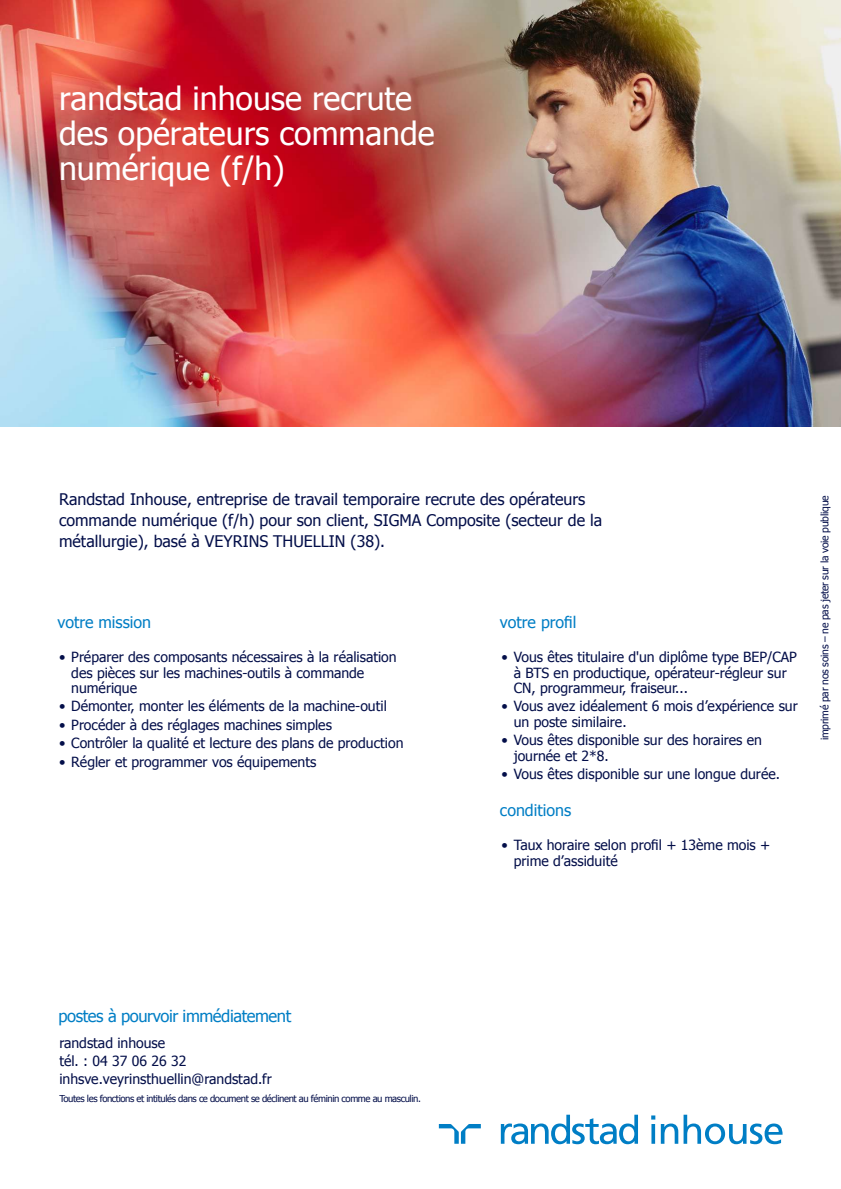
<style>
.page{position:relative;width:841px;height:1189px;background:#fff}
.page>*{position:absolute;margin:0;border:0;box-sizing:border-box;transform-origin:0 0}
.t1{font:32px/35px "PF0 Tahoma";color:#fff}
.t2{font:16.5px "Tahoma";letter-spacing:-.025em;color:#007ec5}
.t3{font:16px/21px "PF0 Tahoma";color:#030e49}
.t4{font:16px "Tahoma";color:#007ec5}
.t5{font:14px/15.4px "Tahoma";color:#030e49}
.t6{font:10.3px "Tahoma";letter-spacing:-.025em;color:#030e49}
.t7{font:9.5px "Tahoma";letter-spacing:-.04em;color:#030e49}
</style>
<div class="page">
<img style="left:0;top:0;width:840px;height:1145px">
<h1 class="t1" style="left:59px;top:84px;width:377px">randstad inhouse recrute des opérateurs commande numérique (f/h)</h1>
<p class="t3" style="left:59px;top:489px;width:544px">Randstad Inhouse, entreprise de travail temporaire recrute des opérateurs commande numérique (f/h) pour son client, SIGMA Composite (secteur de la métallurgie), basé à VEYRINS THUELLIN (38).</p>
<p class="t4" style="left:57px;top:615px;width:95px">votre mission</p>
<p class="t5" style="left:71px;top:650px;width:327px;text-indent:-12px">• Préparer des composants nécessaires à la réalisation des pièces sur les machines-outils à commande numérique</p>
<p class="t5" style="left:59px;top:699px;width:329px">• Démonter, monter les éléments de la machine-outil</p>
<p class="t5" style="left:59px;top:718px;width:274px">• Procéder à des réglages machines simples</p>
<p class="t5" style="left:59px;top:736px;width:346px">• Contrôler la qualité et lecture des plans de production</p>
<p class="t5" style="left:59px;top:755px;width:259px">• Régler et programmer vos équipements</p>
<p class="t4" style="left:500px;top:615px;width:78px">votre profil</p>
<p class="t5" style="left:513px;top:650px;width:284px;text-indent:-12px">• Vous êtes titulaire d'un diplôme type BEP/CAP à BTS en productique, opérateur-régleur sur<br>CN, programmeur, fraiseur...</p>
<p class="t5" style="left:513px;top:699px;width:285px;text-indent:-12px">• Vous avez idéalement 6 mois d’expérience sur un poste similaire.</p>
<p class="t5" style="left:513px;top:733px;width:250px;text-indent:-12px">• Vous êtes disponible sur des horaires en journée et 2*8.</p>
<p class="t5" style="left:501px;top:767px;width:280px">• Vous êtes disponible sur une longue durée.</p>
<p class="t4" style="left:500px;top:804px;width:73px">conditions</p>
<p class="t5" style="left:513px;top:838px;width:258px;text-indent:-12px">• Taux horaire selon profil + 13ème mois + prime d’assiduité</p>
<p class="t6" style="left:817px;top:740px;width:246px;rotate:-90deg">imprimé par nos soins – ne pas jeter sur la voie publique</p>
<p class="t2" style="left:59px;top:1004px;width:234px">postes à pourvoir immédiatement</p>
<p class="t5" style="left:59px;top:1034px;width:214px;line-height:18px">randstad inhouse<br>tél. : 04 37 06 26 32 inhsve.veyrinsthuellin@randstad.fr</p>
<p class="t7" style="left:59px;top:1094px;width:363px">Toutes les fonctions et intitulés dans ce document se déclinent au féminin comme au masculin.</p>
</div>
